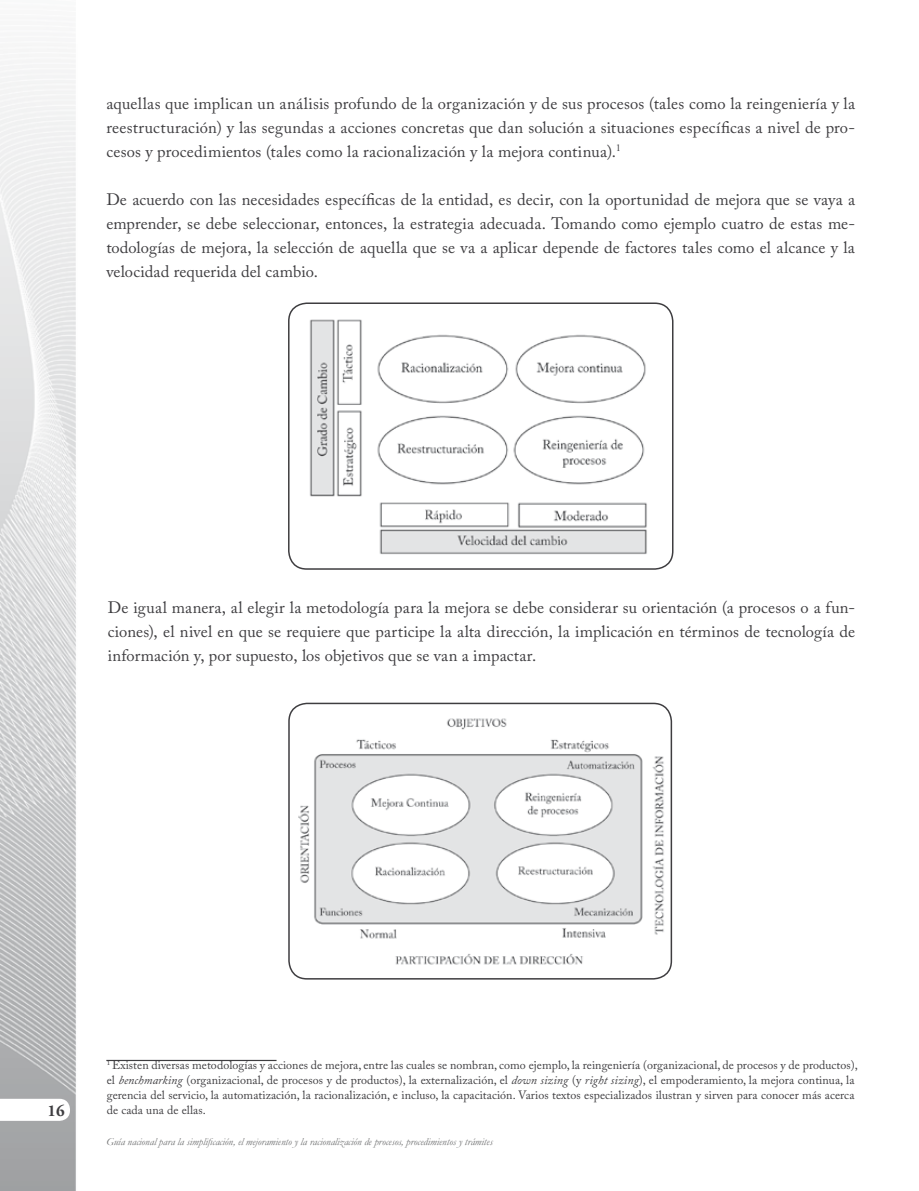
<style>
.page{position:relative;width:919px;height:1191px;background:#fff}
.page>*{position:absolute;margin:0;border:0;box-sizing:border-box;transform-origin:0 0}
.t1{font:16.5px/24px "Adobe Caslon Pro";letter-spacing:.005em;color:#3e3d40;text-align:justify}
.t2{font:700 16.5px "Adobe Garamond Pro";color:#3e3d40}
.t3{font:12px/15px "Adobe Caslon Pro";letter-spacing:.005em;color:#3e3d40}
.t4{font:italic 10.5px "Garamond";color:#707172}
.s1{font-style:italic}
</style>
<div class="page">
<img style="left:0;top:61px;width:76px;height:1130px">
<svg style="left:0;top:1098px;width:70px;height:22px"></svg>
<hr style="left:106px;top:1059px;width:170px;height:2px;background:#3e3d40">
<img style="left:289px;top:304px;width:378px;height:265px">
<div style="left:288px;top:302px;width:385px;height:268px;border:2px solid #3e3d40;border-radius:18px"></div>
<img style="left:288px;top:705px;width:385px;height:275px">
<div style="left:288px;top:702px;width:384px;height:277px;border:2px solid #3e3d40;border-radius:18px"></div>
<p class="t1" style="left:106px;top:91px;width:750px">aquellas que implican un análisis profundo de la organización y de sus procesos (tales como la reingeniería y la reestructuración) y las segundas a acciones concretas que dan solución a situaciones específicas a nivel de pro&shy;cesos y procedimientos (tales como la racionalización y la mejora continua).<sup>1</sup></p>
<p class="t1" style="left:106px;top:187px;width:750px">De acuerdo con las necesidades específicas de la entidad, es decir, con la oportunidad de mejora que se vaya a emprender, se debe seleccionar, entonces, la estrategia adecuada. Tomando como ejemplo cuatro de estas me&shy;todologías de mejora, la selección de aquella que se va a aplicar depende de factores tales como el alcance y la velocidad requerida del cambio.</p>
<p class="t1" style="left:108px;top:595px;width:748px">De igual manera, al elegir la metodología para la mejora se debe considerar su orientación (a procesos o a fun&shy;ciones), el nivel en que se requiere que participe la alta dirección, la implicación en términos de tecnología de información y, por supuesto, los objetivos que se van a impactar.</p>
<p class="t2" style="left:48px;top:1101px;width:19px">16</p>
<p class="t3" style="left:107px;top:1057px;width:752px"><sup>1</sup> Existen diversas metodologías y acciones de mejora, entre las cuales se nombran, como ejemplo, la reingeniería (organizacional, de procesos y de productos), el <span class="s1">benchmarking</span> (organizacional, de procesos y de productos), la externalización, el <span class="s1">down sizing</span> (y <span class="s1">right sizing</span>), el empoderamiento, la mejora continua, la gerencia del servicio, la automatización, la racionalización, e incluso, la capacitación. Varios textos especializados ilustran y sirven para conocer más acerca de cada una de ellas.</p>
<p class="t4" style="left:106px;top:1134px;width:388px">Guía nacional para la simplificación, el mejoramiento y la racionalización de procesos, procedimientos y trámites</p>
</div>
